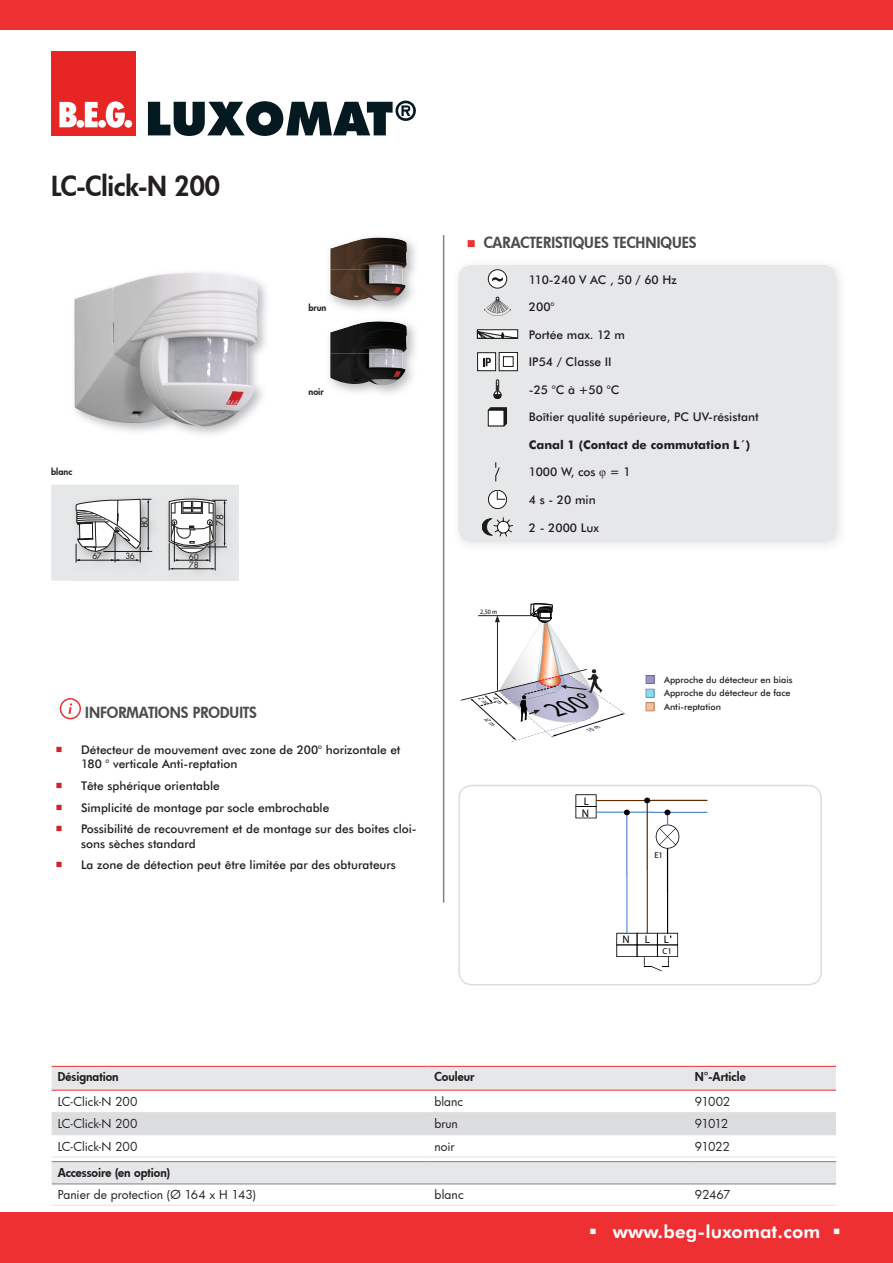
<style>
.page{position:relative;width:893px;height:1263px;background:#fff}
.page>*{position:absolute;margin:0;border:0;box-sizing:border-box;transform-origin:0 0}
.t1{font:800 27px "Futura";color:#231f20}
.t2{font:italic 23.4px "Frutiger";color:#000}
.t3{font:800 18px "Futura BT";letter-spacing:.01em;color:#fff}
.t4{font:800 15px "Futura";color:#4b4c4d}
.t5{font:500 12px/14.4px "Futura BT";color:#231f20}
.t6{font:12px "Futura";color:#231f20}
.t7{font:800 12px "Futura";color:#231f20}
.t8{font:700 12px "Futura BT";color:#231f20}
.t9{font:11.1px/11.7px "Myriad Pro";color:#000002}
.t10{font:9.45px "Futura";color:#1b1b19}
.t11{font:500 9px/13.8px "Futura BT";color:#231f20}
.t12{font:800 9px "Futura";color:#231f20}
.t13{font:8.7px "Myriad Pro";color:#000002}
.t14{font:8.4px "Futura";letter-spacing:-.05em;color:#1b1b19}
.t15{font:6.75px "Frutiger";color:#000;scale:.9 1}
.s1{font-family:"Minion Pro";font-weight:400;font-size:18px;color:#d1232a}
.s2{color:#ee3033}
.s3{font-family:"Times New Roman";font-weight:400}
</style>
<div class="page">
<div style="left:0;top:1212px;width:893px;height:51px;background:#ee3033"></div>
<div style="left:0;top:0;width:893px;height:30px;background:#ee3033"></div>
<div style="left:458px;top:265px;width:378px;height:277px;background:#e6e7e9;border-radius:13px"></div>
<div style="left:488px;top:270px;width:19px;height:18px;background:#fff;border-radius:50%"></div>
<div style="left:488px;top:269px;width:19px;height:19px;border:1px solid #1a1a18;border-radius:50%"></div>
<svg style="left:492px;top:277px;width:11px;height:5px"></svg>
<svg style="left:484px;top:297px;width:27px;height:19px"></svg>
<div style="left:477px;top:329px;width:41px;height:10px;border:1px solid #1a1a18"></div>
<svg style="left:477px;top:330px;width:41px;height:9px"></svg>
<div style="left:478px;top:353px;width:18px;height:18px;background:#fff"></div>
<div style="left:477px;top:352px;width:19px;height:19px;border:1px solid #1a1a18"></div>
<svg style="left:483px;top:358px;width:8px;height:8px"></svg>
<svg style="left:501px;top:354px;width:15px;height:15px"></svg>
<div style="left:499px;top:352px;width:19px;height:19px;border:1px solid #1a1a18"></div>
<div style="left:503px;top:357px;width:10px;height:9px;background:#fff"></div>
<div style="left:503px;top:356px;width:10px;height:11px;border:1px solid #1a1a18"></div>
<svg style="left:494px;top:380px;width:7px;height:19px"></svg>
<svg style="left:488px;top:407px;width:19px;height:19px"></svg>
<div style="left:488px;top:410px;width:16px;height:16px;background:#fff"></div>
<div style="left:488px;top:410px;width:16px;height:16px;border:1px solid #1a1a18"></div>
<svg style="left:495px;top:462px;width:5px;height:19px"></svg>
<div style="left:488px;top:490px;width:19px;height:19px;background:#fff;border-radius:50%"></div>
<div style="left:488px;top:490px;width:19px;height:19px;border:1px solid #1a1a18;border-radius:50%"></div>
<svg style="left:497px;top:491px;width:8px;height:9px"></svg>
<svg style="left:482px;top:517px;width:31px;height:19px"></svg>
<svg style="left:646px;top:675px;width:8px;height:8px"></svg>
<svg style="left:646px;top:689px;width:8px;height:8px"></svg>
<svg style="left:646px;top:703px;width:8px;height:8px"></svg>
<svg style="left:575px;top:794px;width:132px;height:177px"></svg>
<div style="left:458px;top:785px;width:364px;height:200px;border:2px solid #dcdddf;border-radius:13px"></div>
<img style="left:330px;top:238px;width:77px;height:63px">
<img style="left:330px;top:321px;width:77px;height:64px">
<img style="left:74px;top:272px;width:193px;height:163px">
<svg style="left:51px;top:485px;width:188px;height:96px"></svg>
<hr style="left:210px;top:522px;width:1px;height:40px;background:#1b1b19">
<hr style="left:174px;top:522px;width:1px;height:40px;background:#1b1b19">
<div style="left:60px;top:698px;width:21px;height:21px;border:2px solid #ee3033;border-radius:50%"></div>
<svg style="left:69px;top:703px;width:3px;height:11px"></svg>
<div style="left:52px;top:1067px;width:784px;height:23px;background:#e6e7e9"></div>
<svg style="left:52px;top:1156px;width:784px;height:1px"></svg>
<div style="left:52px;top:1113px;width:784px;height:21px;background:#dcdddf"></div>
<hr style="left:52px;top:1066px;width:377px;height:1px;background:#ee3033">
<hr style="left:429px;top:1066px;width:260px;height:1px;background:#ee3033">
<hr style="left:689px;top:1066px;width:147px;height:1px;background:#ee3033">
<hr style="left:52px;top:1090px;width:377px;height:1px;background:#ee3033">
<hr style="left:429px;top:1090px;width:260px;height:1px;background:#ee3033">
<hr style="left:689px;top:1090px;width:147px;height:1px;background:#ee3033">
<hr style="left:52px;top:1112px;width:377px;height:1px;background:#e0e1e3">
<hr style="left:429px;top:1112px;width:260px;height:1px;background:#e0e1e3">
<hr style="left:689px;top:1112px;width:147px;height:1px;background:#e0e1e3">
<hr style="left:52px;top:1134px;width:377px;height:1px;background:#e0e1e3">
<hr style="left:429px;top:1134px;width:260px;height:1px;background:#e0e1e3">
<hr style="left:689px;top:1134px;width:147px;height:1px;background:#e0e1e3">
<hr style="left:52px;top:1157px;width:377px;height:1px;background:#e0e1e3">
<hr style="left:429px;top:1157px;width:260px;height:1px;background:#e0e1e3">
<hr style="left:689px;top:1157px;width:147px;height:1px;background:#e0e1e3">
<div style="left:52px;top:1162px;width:784px;height:21px;background:#e6e7e9"></div>
<hr style="left:52px;top:1205px;width:377px;height:1px;background:#e0e1e3">
<hr style="left:429px;top:1205px;width:260px;height:1px;background:#e0e1e3">
<hr style="left:689px;top:1205px;width:147px;height:1px;background:#e0e1e3">
<hr style="left:52px;top:1161px;width:377px;height:1px;background:#808285">
<hr style="left:429px;top:1161px;width:260px;height:1px;background:#808285">
<hr style="left:689px;top:1161px;width:147px;height:1px;background:#808285">
<hr style="left:52px;top:1183px;width:377px;height:1px;background:#808285">
<hr style="left:429px;top:1183px;width:260px;height:1px;background:#808285">
<hr style="left:689px;top:1183px;width:147px;height:1px;background:#808285">
<div style="left:51px;top:51px;width:85px;height:84px;background:#e72524"></div>
<svg style="left:59px;top:102px;width:18px;height:25px"></svg>
<div style="left:77px;top:120px;width:7px;height:8px;background:#fff;border-radius:50%"></div>
<svg style="left:85px;top:102px;width:13px;height:25px"></svg>
<div style="left:98px;top:120px;width:8px;height:8px;background:#fff;border-radius:50%"></div>
<svg style="left:106px;top:101px;width:19px;height:27px"></svg>
<div style="left:124px;top:120px;width:8px;height:8px;background:#fff;border-radius:50%"></div>
<svg style="left:148px;top:101px;width:268px;height:35px"></svg>
<hr style="left:443px;top:235px;width:1px;height:667px;background:#808285">
<svg style="left:461px;top:603px;width:165px;height:139px"></svg>
<h1 class="t1" style="left:51px;top:167px;width:170px">LC-Click-N 200</h1>
<p class="t12" style="left:51px;top:466px;width:22px">blanc</p>
<p class="t10" style="left:138px;top:528px;width:13px;rotate:-90deg">80</p>
<p class="t14" style="left:93px;top:550px;width:11px">67</p>
<p class="t14" style="left:125px;top:550px;width:11px">36</p>
<p class="t14" style="left:189px;top:551px;width:11px">60</p>
<p class="t14" style="left:189px;top:559px;width:11px">78</p>
<p class="t10" style="left:214px;top:526px;width:13px;rotate:-90deg">78</p>
<p class="t12" style="left:308px;top:302px;width:20px">brun</p>
<p class="t12" style="left:308px;top:386px;width:17px">noir</p>
<p class="t4" style="left:85px;top:703px;width:173px">INFORMATIONS PRODUITS</p>
<p class="t5" style="left:81px;top:742px;width:321px;text-indent:-26px"><span class="s1">■</span> Détecteur de mouvement avec zone de 200° horizontale et<br>180 ° verticale Anti-reptation</p>
<p class="t5" style="left:55px;top:778px;width:166px"><span class="s1">■</span> Tête sphérique orientable</p>
<p class="t5" style="left:55px;top:800px;width:275px"><span class="s1">■</span> Simplicité de montage par socle embrochable</p>
<p class="t5" style="left:81px;top:821px;width:337px;text-indent:-26px"><span class="s1">■</span> Possibilité de recouvrement et de montage sur des boites cloi&shy;sons sèches standard</p>
<p class="t5" style="left:55px;top:857px;width:342px"><span class="s1">■</span> La zone de détection peut être limitée par des obturateurs</p>
<p class="t4" style="left:467px;top:232px;width:231px"><span class="s2">■</span> CARACTERISTIQUES TECHNIQUES</p>
<p class="t5" style="left:529px;top:272px;width:150px">110-240 V AC , 50 / 60 Hz</p>
<p class="t5" style="left:529px;top:299px;width:27px">200 °</p>
<p class="t5" style="left:529px;top:327px;width:98px">Portée max. 12 m</p>
<p class="t5" style="left:529px;top:355px;width:84px">IP54 / Classe II</p>
<p class="t5" style="left:529px;top:382px;width:92px">-25 °C à +50 °C</p>
<p class="t5" style="left:529px;top:410px;width:231px">Boîtier qualité supérieure, PC UV-résistant</p>
<p class="t8" style="left:529px;top:437px;width:223px">Canal 1 (Contact de commutation L´)</p>
<p class="t5" style="left:529px;top:465px;width:103px">1000 W, cos <span class="s3">φ</span> = 1</p>
<p class="t5" style="left:529px;top:492px;width:68px">4 s - 20 min</p>
<p class="t5" style="left:529px;top:520px;width:72px">2 - 2000 Lux</p>
<p class="t15" style="left:480px;top:608px;width:20px">2,50 m</p>
<h2 class="t2" style="left:551px;top:696px;width:45px;rotate:-17deg">200°</h2>
<p class="t11" style="left:664px;top:672px;width:130px">Approche du détecteur en biais<br>Approche du détecteur de face<br>Anti-reptation</p>
<p class="t9" style="left:582px;top:795px;width:9px">L<br>N</p>
<p class="t13" style="left:654px;top:850px;width:10px">E1</p>
<p class="t9" style="left:623px;top:933px;width:9px">N</p>
<p class="t9" style="left:645px;top:933px;width:26px">L L</p>
<p class="t13" style="left:662px;top:946px;width:11px">C1</p>
<p class="t7" style="left:58px;top:1069px;width:63px">Désignation</p>
<p class="t7" style="left:435px;top:1069px;width:41px">Couleur</p>
<p class="t7" style="left:695px;top:1069px;width:53px">N°-Article</p>
<p class="t6" style="left:58px;top:1093px;width:81px">LC-Click-N 200</p>
<p class="t6" style="left:435px;top:1093px;width:30px">blanc</p>
<p class="t6" style="left:695px;top:1093px;width:37px">91002</p>
<p class="t6" style="left:58px;top:1116px;width:81px">LC-Click-N 200</p>
<p class="t6" style="left:435px;top:1116px;width:25px">brun</p>
<p class="t6" style="left:695px;top:1116px;width:35px">91012</p>
<p class="t6" style="left:58px;top:1138px;width:81px">LC-Click-N 200</p>
<p class="t6" style="left:435px;top:1138px;width:22px">noir</p>
<p class="t6" style="left:695px;top:1138px;width:37px">91022</p>
<p class="t7" style="left:58px;top:1164px;width:114px">Accessoire (en option)</p>
<p class="t6" style="left:58px;top:1186px;width:200px">Panier de protection (Ø 164 x H 143)</p>
<p class="t6" style="left:435px;top:1186px;width:31px">blanc</p>
<p class="t6" style="left:695px;top:1186px;width:37px">92467</p>
<h3 class="t3" style="left:589px;top:1221px;width:253px">▪ www.beg-luxomat.com ▪</h3>
</div>
